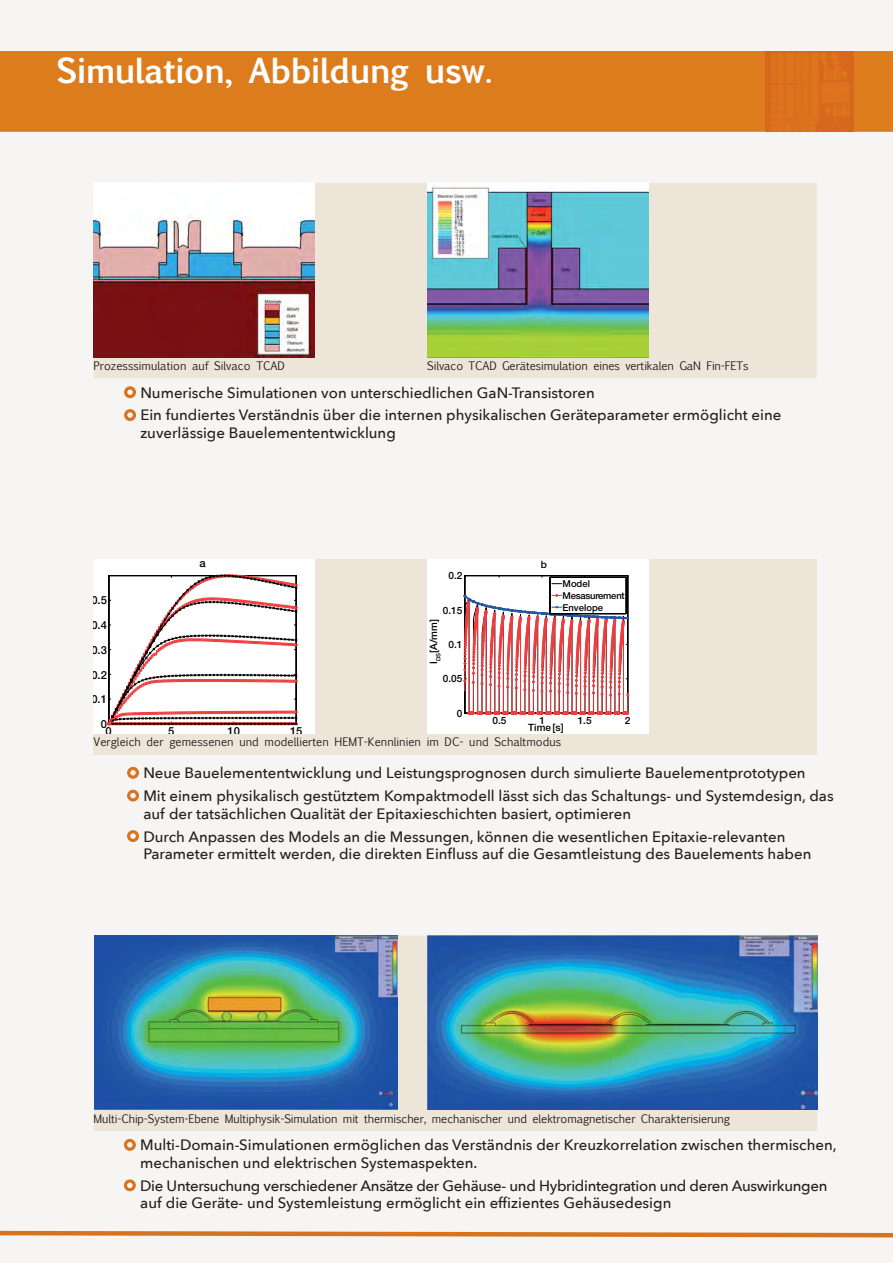
<style>
.page{position:relative;width:893px;height:1263px;background:#fff}
.page>*{position:absolute;margin:0;border:0;box-sizing:border-box;transform-origin:0 0}
.t1{font:700 33px "Euphemia UCAS";letter-spacing:-.025em;color:#fff}
.t2{font:500 15px/22.8px "Avenir Next";color:#231f20}
.t3{font:500 15px/17.7px "Avenir Next";letter-spacing:-.02em;color:#231f20}
.t4{font:11.25px "Euphemia UCAS";letter-spacing:-.01em;color:#231f20}
.t5{font:500 11.25px "Helvetica Neue";color:#000}
.t6{font:500 10.05px "Helvetica Neue";color:#000}
.t7{font:500 9.45px/11.7px "Helvetica Neue";letter-spacing:-.01em;color:#000}
</style>
<div class="page">
<div style="left:0;top:0;width:892px;height:1263px;background:#f7f5f3"></div>
<div style="left:0;top:51px;width:892px;height:81px;background:#dd7c1d"></div>
<img style="left:765px;top:51px;width:88px;height:81px">
<div style="left:94px;top:183px;width:722px;height:195px;background:#eee5d9"></div>
<div style="left:94px;top:559px;width:722px;height:196px;background:#eee5d9"></div>
<div style="left:94px;top:935px;width:723px;height:196px;background:#eee5d9"></div>
<svg style="left:0;top:1231px;width:892px;height:6px;background:#df9455"></svg>
<img style="left:94px;top:183px;width:221px;height:174px">
<img style="left:427px;top:183px;width:221px;height:157px">
<img style="left:428px;top:936px;width:389px;height:173px">
<img style="left:94px;top:935px;width:303px;height:174px">
<svg style="left:94px;top:559px;width:221px;height:174px;background:#ece0e0"></svg>
<svg style="left:427px;top:340px;width:221px;height:721px"></svg>
<svg style="left:125px;top:387px;width:10px;height:11px"></svg>
<svg style="left:125px;top:409px;width:10px;height:11px"></svg>
<svg style="left:124px;top:1139px;width:11px;height:11px"></svg>
<svg style="left:124px;top:1180px;width:11px;height:11px"></svg>
<svg style="left:128px;top:767px;width:10px;height:11px"></svg>
<svg style="left:128px;top:790px;width:10px;height:11px"></svg>
<svg style="left:128px;top:831px;width:10px;height:11px"></svg>
<h1 class="t1" style="left:56px;top:47px;width:438px">Simulation, Abbildung usw.</h1>
<p class="t4" style="left:94px;top:358px;width:193px">Prozesssimulation auf Silvaco TCAD</p>
<p class="t4" style="left:427px;top:358px;width:323px">Silvaco TCAD Gerätesimulation eines vertikalen GaN Fin-FETs</p>
<p class="t2" style="left:140px;top:382px;width:642px">Numerische Simulationen von unterschiedlichen GaN-Transistoren<br>Ein fundiertes Verständnis über die internen physikalischen Geräteparameter ermöglicht eine</p>
<p class="t2" style="left:140px;top:422px;width:257px">zuverlässige Bauelemententwicklung</p>
<p class="t5" style="left:91px;top:594px;width:17px">0.5</p>
<p class="t5" style="left:91px;top:619px;width:17px">0.4</p>
<p class="t5" style="left:91px;top:644px;width:17px">0.3</p>
<p class="t5" style="left:91px;top:668px;width:17px">0.2</p>
<p class="t5" style="left:91px;top:693px;width:17px">0.1</p>
<p class="t5" style="left:199px;top:556px;width:8px">a</p>
<p class="t6" style="left:448px;top:570px;width:15px">0.2</p>
<p class="t6" style="left:443px;top:604px;width:21px">0.15</p>
<p class="t6" style="left:428px;top:664px;width:46px;rotate:-90deg">I<sub>DS</sub>[A/mm]</p>
<p class="t6" style="left:448px;top:639px;width:15px">0.1</p>
<p class="t6" style="left:443px;top:673px;width:21px">0.05</p>
<p class="t6" style="left:541px;top:558px;width:8px">b</p>
<p class="t7" style="left:562px;top:578px;width:64px">Model<br>Mesasurement<br>Envelope</p>
<p class="t6" style="left:457px;top:708px;width:7px">0</p>
<p class="t6" style="left:492px;top:714px;width:15px">0.5</p>
<p class="t6" style="left:539px;top:714px;width:7px">1</p>
<p class="t6" style="left:577px;top:714px;width:15px">1.5</p>
<p class="t6" style="left:624px;top:714px;width:7px">2</p>
<p class="t4" style="left:94px;top:734px;width:469px">Vergleich der gemessenen und modellierten HEMT-Kennlinien im DC- und Schaltmodus</p>
<p class="t2" style="left:143px;top:762px;width:691px">Neue Bauelemententwicklung und Leistungsprognosen durch simulierte Bauelementprototypen<br>Mit einem physikalisch gestütztem Kompaktmodell lässt sich das Schaltungs- und Systemdesign, das</p>
<p class="t2" style="left:143px;top:803px;width:643px">auf der tatsächlichen Qualität der Epitaxieschichten basiert, optimieren<br>Durch Anpassen des Models an die Messungen, können die wesentlichen Epitaxie-relevanten</p>
<p class="t2" style="left:143px;top:843px;width:669px">Parameter ermittelt werden, die direkten Einfluss auf die Gesamtleistung des Bauelements haben</p>
<p class="t5" style="left:101px;top:717px;width:8px">0</p>
<p class="t6" style="left:528px;top:722px;width:37px">Time [s]</p>
<p class="t5" style="left:168px;top:725px;width:8px">5</p>
<p class="t5" style="left:227px;top:725px;width:14px">10</p>
<p class="t5" style="left:290px;top:725px;width:14px">15</p>
<p class="t5" style="left:106px;top:725px;width:8px">0</p>
<p class="t4" style="left:94px;top:1110px;width:638px">Multi-Chip-System-Ebene Multiphysik-Simulation mit thermischer, mechanischer und elektromagnetischer Charakterisierung</p>
<p class="t2" style="left:140px;top:1137px;width:698px;line-height:17.7px">Multi-Domain-Simulationen ermöglichen das Verständnis der Kreuzkorrelation zwischen thermischen, mechanischen und elektrischen Systemaspekten.</p>
<p class="t3" style="left:140px;top:1177px;width:688px">Die Untersuchung verschiedener Ansätze der Gehäuse- und Hybridintegration und deren Auswirkungen auf die Geräte- und Systemleistung ermöglicht ein effizientes Gehäusedesign</p>
</div>
